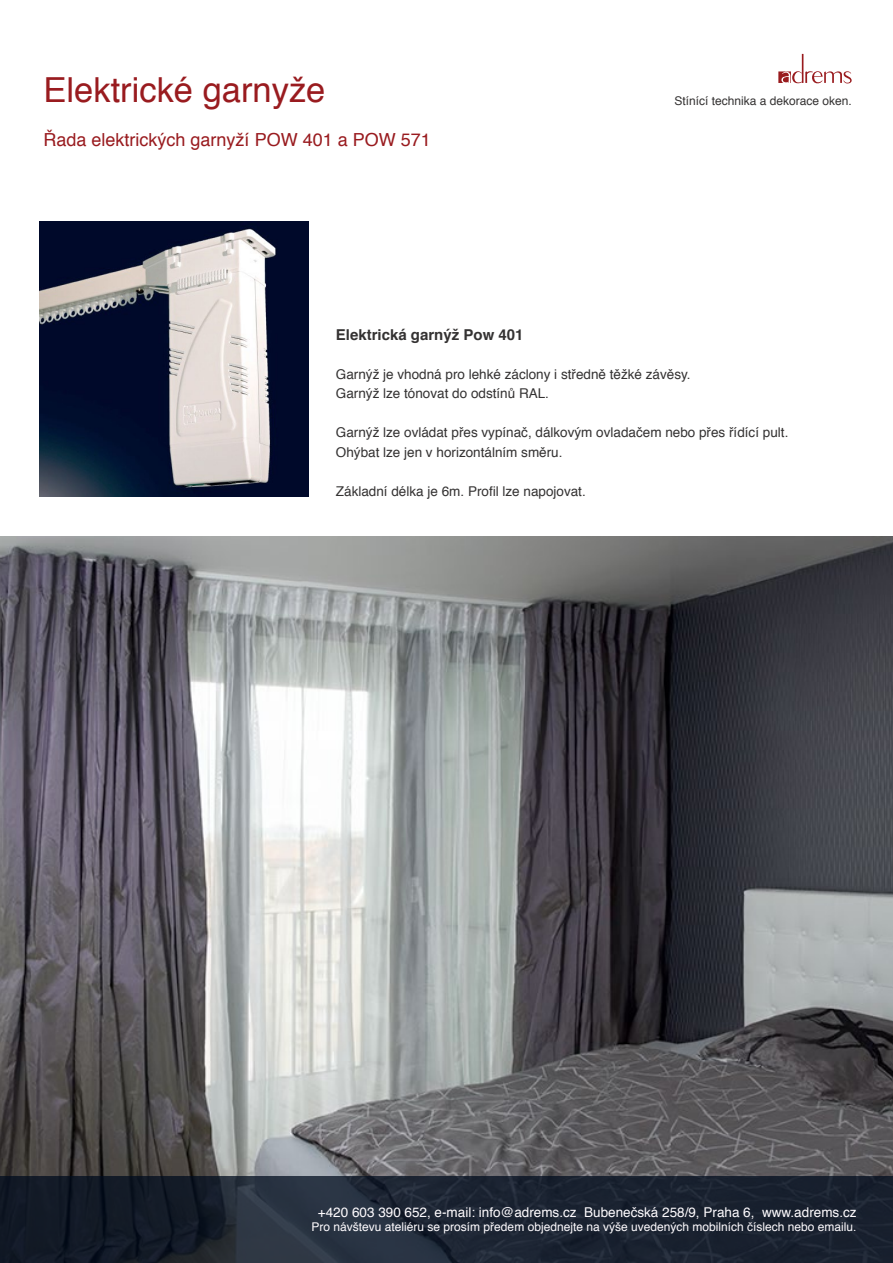
<style>
.page{position:relative;width:893px;height:1263px;background:#fff}
.page>*{position:absolute;margin:0;border:0;box-sizing:border-box;transform-origin:0 0}
.t1{font:34.5px "Helvetica";color:#991b1f}
.t2{font:18px "Helvetica";color:#991b1f}
.t3{font:700 15px "Helvetica";color:#343232}
.t4{font:13.5px/19.5px "Helvetica";color:#343232}
.t5{font:13.5px "Helvetica";color:#fffcff}
.t6{font:12px "Helvetica";color:#fffcff}
.t7{font:12px "Helvetica";color:#343232}
</style>
<div class="page">
<img style="left:39px;top:222px;width:269px;height:275px">
<img style="left:0;top:536px;width:893px;height:640px">
<svg style="left:778px;top:54px;width:74px;height:30px"></svg>
<svg style="left:0;top:1176px;width:893px;height:87px;background:#1b2431"></svg>
<h1 class="t1" style="left:44px;top:64px;width:283px">Elektrické garnyže</h1>
<h2 class="t2" style="left:44px;top:125px;width:389px">Řada elektrických garnyží POW 401 a POW 571</h2>
<p class="t7" style="left:674px;top:91px;width:179px">Stínící technika a dekorace oken.</p>
<p class="t3" style="left:336px;top:322px;width:189px">Elektrická garnýž Pow 401</p>
<p class="t4" style="left:336px;top:365px;width:356px">Garnýž je vhodná pro lehké záclony i středně těžké závěsy.<br>Garnýž lze tónovat do odstínů RAL.</p>
<p class="t4" style="left:336px;top:423px;width:454px">Garnýž lze ovládat přes vypínač, dálkovým ovladačem nebo přes řídící pult.<br>Ohýbat lze jen v horizontálním směru.</p>
<p class="t4" style="left:336px;top:482px;width:251px">Základní délka je 6m. Profil lze napojovat.</p>
<p class="t5" style="left:318px;top:1202px;width:540px">+420 603 390 652, e-mail: info@adrems.cz Bubenečská 258/9, Praha 6, www.adrems.cz</p>
<p class="t6" style="left:312px;top:1218px;width:546px">Pro návštevu ateliéru se prosím předem objednejte na výše uvedených mobilních číslech nebo emailu.</p>
</div>
